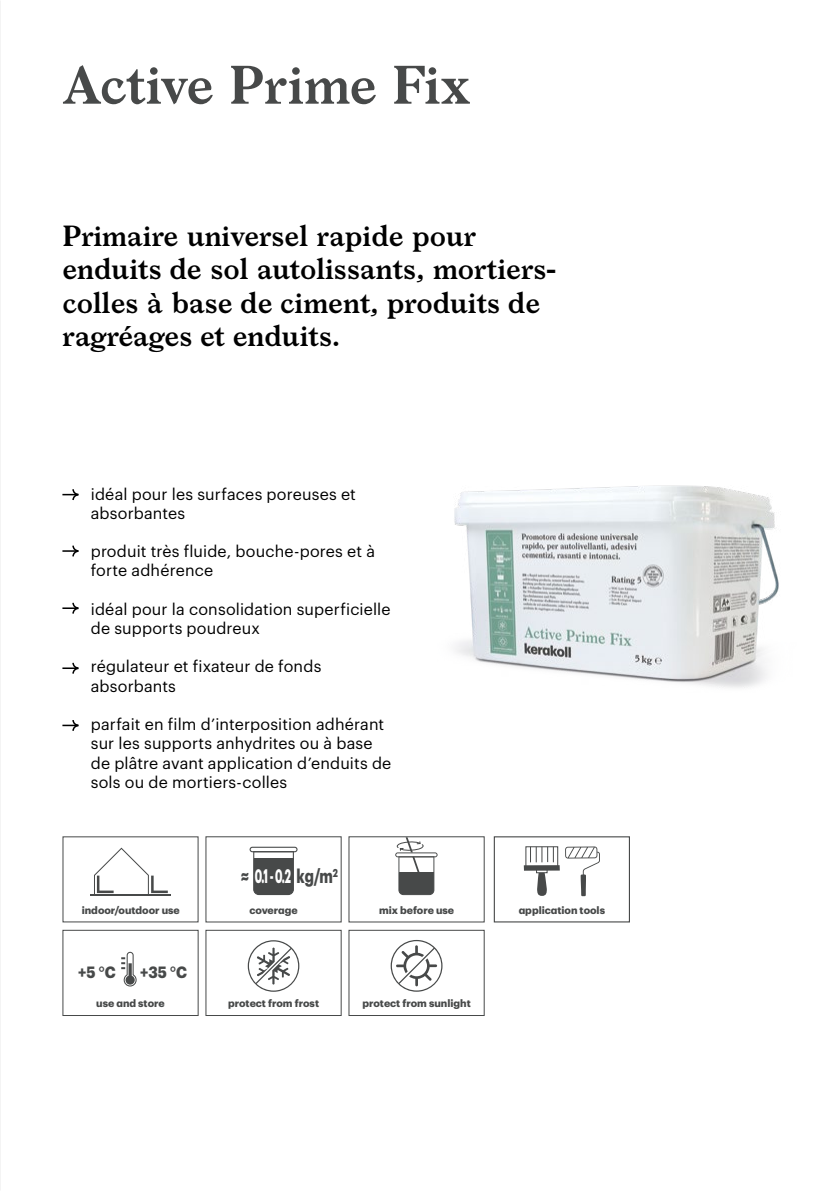
<style>
.page{position:relative;width:840px;height:1191px;background:#fff}
.page>*{position:absolute;margin:0;border:0;box-sizing:border-box;transform-origin:0 0}
.t1{font:600 52px "Larish Neue";letter-spacing:-.005em;color:#474949}
.t2{font:600 28px/33.6px "Larish Neue";color:#000}
.t3{font:700 19.2px "Graphik";color:#fff;scale:.53 1}
.t4{font:16px/19.2px "Graphik";letter-spacing:.01em;color:#000}
.t5{font:700 16px "Graphik";color:#474949;scale:.9 1}
.t6{font:700 10.4px "Graphik";color:#474949}
.s1{color:#474949}
</style>
<div class="page">
<img style="left:454px;top:485px;width:325px;height:203px">
<svg style="left:62px;top:489px;width:17px;height:12px"></svg>
<svg style="left:62px;top:545px;width:17px;height:12px"></svg>
<svg style="left:62px;top:602px;width:17px;height:12px"></svg>
<svg style="left:62px;top:662px;width:17px;height:12px"></svg>
<img style="left:0;top:0;width:1px;height:1191px">
<svg style="left:62px;top:720px;width:17px;height:11px"></svg>
<svg style="left:94px;top:847px;width:74px;height:48px"></svg>
<hr style="left:90px;top:895px;width:81px;height:1px;background:#474949">
<div style="left:205px;top:836px;width:136px;height:86px;border:1px solid #474949"></div>
<svg style="left:249px;top:846px;width:48px;height:6px"></svg>
<svg style="left:253px;top:851px;width:41px;height:44px;background:#5f6161"></svg>
<hr style="left:253px;top:858px;width:40px;height:1px;background:#474949">
<svg style="left:395px;top:852px;width:42px;height:5px"></svg>
<svg style="left:397px;top:836px;width:37px;height:59px"></svg>
<div style="left:493px;top:836px;width:136px;height:86px;border:1px solid #474949"></div>
<svg style="left:565px;top:846px;width:34px;height:50px"></svg>
<svg style="left:536px;top:873px;width:10px;height:23px"></svg>
<hr style="left:536px;top:868px;width:11px;height:4px;background:#878989">
<div style="left:536px;top:868px;width:11px;height:5px;border:1px solid #474949"></div>
<div style="left:525px;top:846px;width:33px;height:22px;border:1px solid #474949"></div>
<svg style="left:530px;top:846px;width:23px;height:16px"></svg>
<div style="left:523px;top:865px;width:36px;height:5px;background:#474949"></div>
<div style="left:62px;top:929px;width:136px;height:87px;border:1px solid #474949"></div>
<svg style="left:121px;top:951px;width:16px;height:36px"></svg>
<div style="left:205px;top:929px;width:136px;height:87px;border:1px solid #474949"></div>
<svg style="left:247px;top:940px;width:52px;height:51px"></svg>
<div style="left:348px;top:929px;width:136px;height:87px;border:1px solid #474949"></div>
<svg style="left:390px;top:940px;width:52px;height:51px"></svg>
<h1 class="t1" style="left:62px;top:45px;width:409px">Active Prime Fix</h1>
<h2 class="t2" style="left:62px;top:216px;width:494px">Primaire universel rapide pour enduits de sol autolissants, mortiers&shy;colles à base de ciment, produits de ragréages et enduits.</h2>
<p class="t4" style="left:91px;top:483px;width:266px">idéal pour les surfaces poreuses et absorbantes</p>
<p class="t4" style="left:91px;top:540px;width:285px">produit très fluide, bouche-pores et à forte adhérence</p>
<p class="t4" style="left:91px;top:598px;width:301px">idéal pour la consolidation superficielle de supports poudreux</p>
<p class="t4" style="left:91px;top:656px;width:232px">régulateur et fixateur de fonds absorbants</p>
<p class="t4" style="left:91px;top:713px;width:302px">parfait en film d’interposition adhérant sur les supports anhydrites ou à base de plâtre avant application d’enduits de sols ou de mortiers-colles</p>
<p class="t3" style="left:241px;top:861px;width:185px"><span class="s1">≈</span> 0.1 - 0.2 <span class="s1">kg/m</span><sup>2</sup></p>
<p class="t6" style="left:82px;top:901px;width:100px">indoor/outdoor use</p>
<p class="t6" style="left:249px;top:901px;width:50px">coverage</p>
<p class="t5" style="left:78px;top:960px;width:43px">+5 °C</p>
<p class="t5" style="left:140px;top:960px;width:54px">+35 °C</p>
<p class="t6" style="left:379px;top:901px;width:76px">mix before use</p>
<p class="t6" style="left:518px;top:901px;width:88px">application tools</p>
<p class="t6" style="left:96px;top:995px;width:70px">use and store</p>
<p class="t6" style="left:228px;top:995px;width:92px">protect from frost</p>
<p class="t6" style="left:362px;top:995px;width:110px">protect from sunlight</p>
</div>
